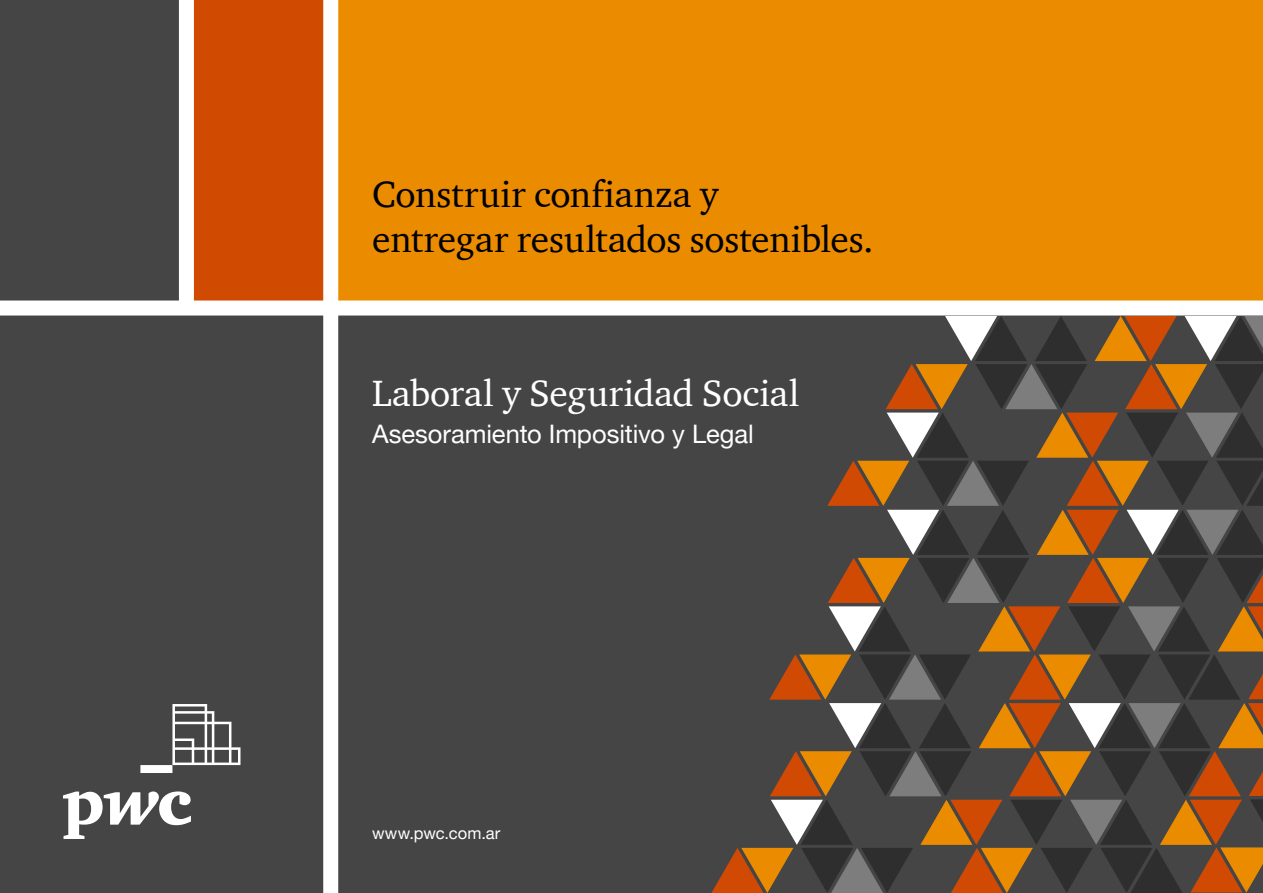
<style>
.page{position:relative;width:1263px;height:893px;background:#fff}
.page>*{position:absolute;margin:0;border:0;box-sizing:border-box;transform-origin:0 0}
.t1{font:37.5px/45px "ITC Charter Com";letter-spacing:-.005em;color:#000}
.t2{font:37.5px "ITC Charter Com";letter-spacing:-.005em;color:#fff}
.t3{font:25.5px "Helvetica Neue LT Pro";color:#fff}
.t4{font:16.5px "Helvetica Neue LT Pro";letter-spacing:.005em;color:#fff}
</style>
<div class="page">
<div style="left:0;top:0;width:331px;height:893px;background:#454545"></div>
<div style="left:186px;top:0;width:143px;height:309px;background:#d04a02"></div>
<div style="left:329px;top:313px;width:934px;height:580px;background:#454545"></div>
<svg style="left:711px;top:316px;width:552px;height:577px"></svg>
<div style="left:338px;top:0;width:925px;height:313px;background:#eb8c00"></div>
<svg style="left:63px;top:704px;width:177px;height:135px"></svg>
<div style="left:0;top:301px;width:1263px;height:15px;background:#fff"></div>
<div style="left:323px;top:0;width:15px;height:893px;background:#fff"></div>
<div style="left:179px;top:0;width:15px;height:313px;background:#fff"></div>
<p class="t1" style="left:372px;top:171px;width:503px">Construir confianza y<br>entregar resultados sostenibles.</p>
<p class="t2" style="left:372px;top:370px;width:429px">Laboral y Seguridad Social</p>
<p class="t3" style="left:372px;top:419px;width:383px">Asesoramiento Impositivo y Legal</p>
<p class="t4" style="left:372px;top:823px;width:130px">www.pwc.com.ar</p>
</div>
